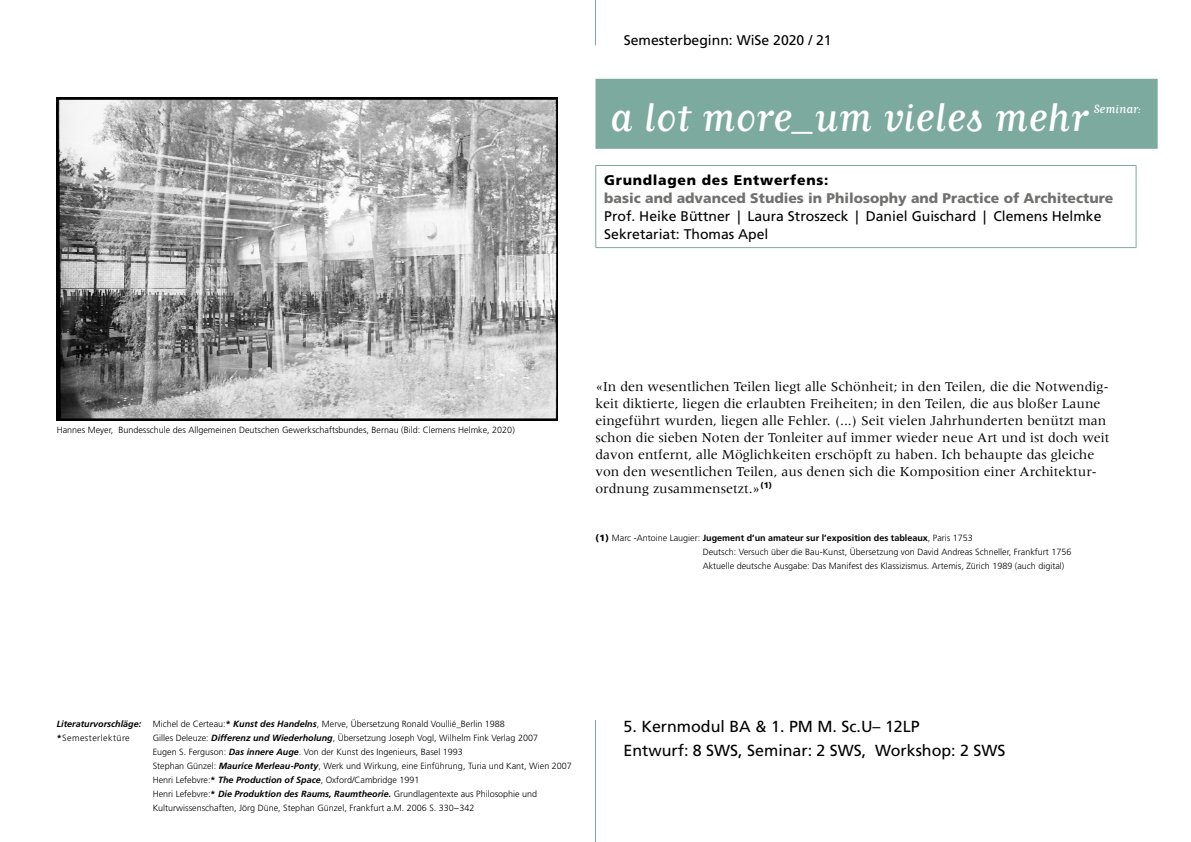
<style>
.page{position:relative;width:1191px;height:842px;background:#fff}
.page>*{position:absolute;margin:0;border:0;box-sizing:border-box;transform-origin:0 0}
.t1{font:47px "Matrix Script";color:#fff}
.t2{font:16px/24px "Frutiger";color:#000}
.t3{font:14px/17px "Meridien";color:#000}
.t4{font:14px/18px "Frutiger";color:#000}
.t5{font:900 14px "Frutiger";color:#70706f}
.t6{font:900 14px "Frutiger";letter-spacing:.05em;color:#000}
.t7{font:14px "Matrix Script";color:#fff}
.t8{font:300 9px/14px "Frutiger";color:#000}
.t9{font:italic 700 9px "Frutiger";color:#000}
.t10{font:300 9px "Frutiger";letter-spacing:.05em;color:#000}
.s1{font-size:12px}
.s2{font-weight:900}
.s3{font-weight:700}
.s4{font-weight:700;font-style:italic}
</style>
<div class="page">
<div style="left:595px;top:79px;width:562px;height:70px;background:#7daa9e"></div>
<hr style="left:595px;top:166px;width:1px;height:81px;background:#7daa9e">
<hr style="left:595px;top:165px;width:541px;height:1px;background:#7daa9e">
<hr style="left:1135px;top:166px;width:1px;height:81px;background:#7daa9e">
<hr style="left:595px;top:247px;width:541px;height:1px;background:#7daa9e">
<hr style="left:595px;top:0;width:1px;height:45px;background:#7daa9e">
<img style="left:57px;top:97px;width:501px;height:324px">
<hr style="left:595px;top:720px;width:1px;height:122px;background:#7daa9e">
<p class="t8" style="left:57px;top:423px;width:459px">Hannes Meyer, Bundesschule des Allgemeinen Deutschen Gewerkschaftsbundes, Bernau (Bild: Clemens Helmke, 2020)</p>
<h3 class="t4" style="left:624px;top:32px;width:209px">Semesterbeginn: WiSe 2020 / 21</h3>
<h1 class="t1" style="left:609px;top:95px;width:479px">a lot more_um vieles mehr</h1>
<h3 class="t7" style="left:1093px;top:102px;width:49px">Seminar<span class="s1">:</span></h3>
<h3 class="t6" style="left:604px;top:172px;width:226px">Grundlagen des Entwerfens:</h3>
<h3 class="t5" style="left:604px;top:190px;width:510px">basic and advanced Studies in Philosophy and Practice of Architecture</h3>
<h3 class="t4" style="left:604px;top:207px;width:499px">Prof. Heike Büttner | Laura Stroszeck | Daniel Guischard | Clemens Helmke<br>Sekretariat: Thomas Apel</h3>
<p class="t3" style="left:595px;top:378px;width:515px">«In den wesentlichen Teilen liegt alle Schönheit; in den Teilen, die die Notwendig&shy;keit diktierte, liegen die erlaubten Freiheiten; in den Teilen, die aus bloßer Laune eingeführt wurden, liegen alle Fehler. (...) Seit vielen Jahrhunderten benützt man schon die sieben Noten der Tonleiter auf immer wieder neue Art und ist doch weit davon entfernt, alle Möglichkeiten erschöpft zu haben. Ich behaupte das gleiche von den wesentlichen Teilen, aus denen sich die Komposition einer Architektur&shy;ordnung zusammensetzt.»<sup>(1)</sup></p>
<p class="t8" style="left:702px;top:531px;width:370px;text-indent:-107px"><span class="s2">(1)</span> Marc -Antoine Laugier: <span class="s3">Jugement d’un amateur sur l’exposition des tableaux</span>, Paris 1753<br>Deutsch: Versuch über die Bau-Kunst, Übersetzung von David Andreas Schneller, Frankfurt 1756<br>Aktuelle deutsche Ausgabe: Das Manifest des Klassizismus. Artemis, Zürich 1989 (auch digital)</p>
<p class="t9" style="left:57px;top:718px;width:86px">Literaturvorschläge:</p>
<p class="t8" style="left:153px;top:717px;width:354px">Michel de Certeau:<span class="s3">*</span> <span class="s4">Kunst des Handelns</span>, Merve, Übersetzung Ronald Voullié_Berlin 1988</p>
<p class="t10" style="left:57px;top:733px;width:75px"><span class="s3">*</span>Semesterlektüre</p>
<p class="t8" style="left:153px;top:731px;width:421px">Gilles Deleuze: <span class="s4">Differenz und Wiederholung</span>, Übersetzung Joseph Vogl, Wilhelm Fink Verlag 2007<br>Eugen S. Ferguson: <span class="s4">Das innere Auge</span>. Von der Kunst des Ingenieurs, Basel 1993<br>Stephan Günzel: <span class="s4">Maurice Merleau-Ponty</span>, Werk und Wirkung, eine Einführung, Turia und Kant, Wien 2007<br>Henri Lefebvre:<span class="s3">*</span> <span class="s4">The Production of Space</span>, Oxford/Cambridge 1991<br>Henri Lefebvre:<span class="s3">*</span> <span class="s4">Die Produktion des Raums, Raumtheorie.</span> Grundlagentexte aus Philosophie und Kulturwissenschaften, Jörg Düne, Stephan Günzel, Frankfurt a.M. 2006 S. 330−342</p>
<h2 class="t2" style="left:623px;top:715px;width:383px">5. Kernmodul BA &amp; 1. PM M. Sc.U– 12LP<br>Entwurf: 8 SWS, Seminar: 2 SWS, Workshop: 2 SWS</h2>
</div>
